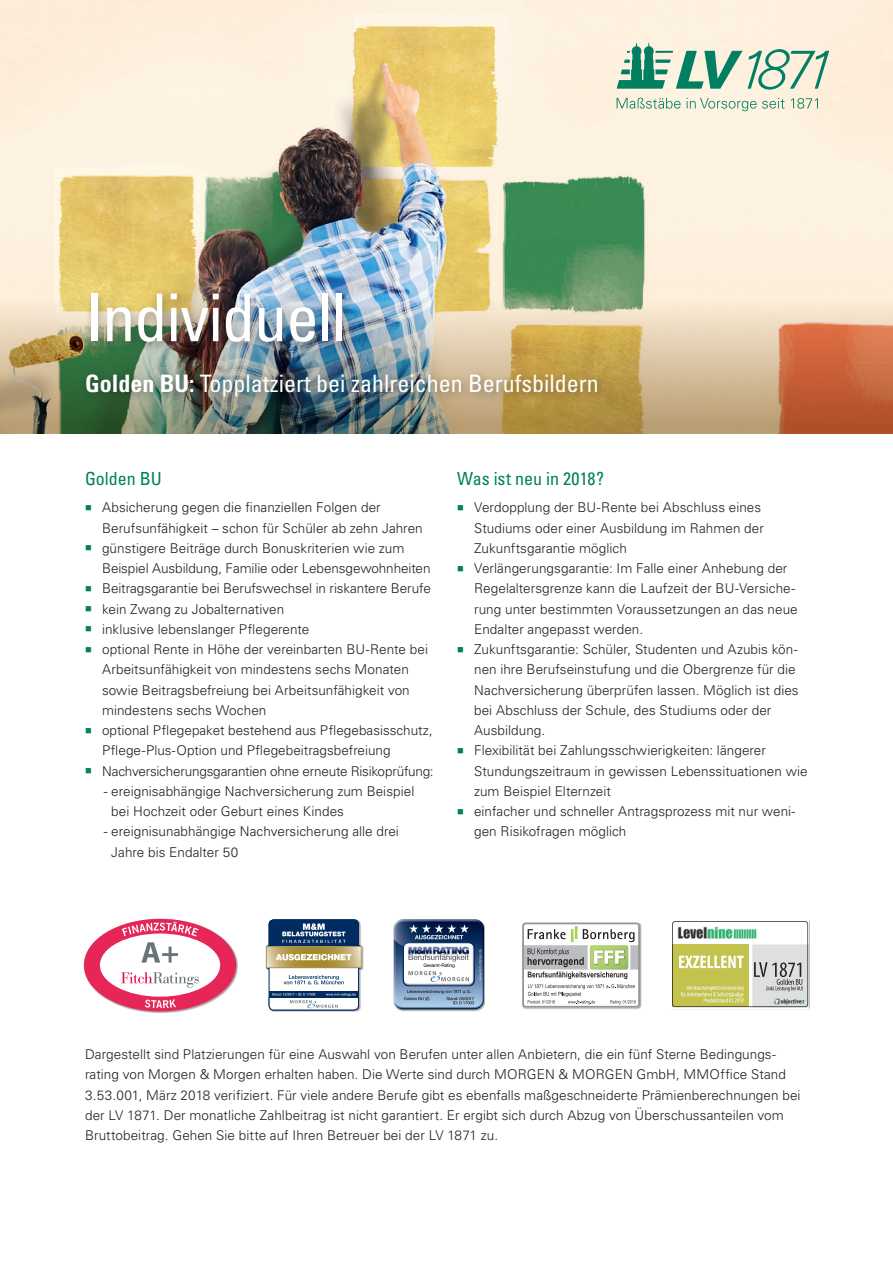
<style>
.page{position:relative;width:893px;height:1263px;background:#fff}
.page>*{position:absolute;margin:0;border:0;box-sizing:border-box;transform-origin:0 0}
.t1{font:condensed 66px "Univers LT Std";letter-spacing:-.015em;color:#fff}
.t2{font:condensed 24px "Univers LT Std";color:#fff}
.t3{font:condensed 18px "Univers LT Std";letter-spacing:-.005em;color:#017f60}
.t4{font:300 13.5px/20.2px "Univers LT Std";letter-spacing:.005em;color:#231f20}
.t5{font:300 13.5px "Univers LT Std";letter-spacing:-.015em;color:#231f20}
.s1{font-weight:700}
.s2{color:#017f60}
</style>
<div class="page">
<img style="left:0;top:0;width:893px;height:256px">
<img style="left:0;top:256px;width:893px;height:178px">
<div style="left:85px;top:288px;width:269px;height:65px;background:#231f20;opacity:.4"></div>
<svg style="left:617px;top:98px;width:201px;height:13px;background:#d1ddc9"></svg>
<svg style="left:748px;top:49px;width:81px;height:41px;background:#bbd2bc"></svg>
<svg style="left:617px;top:43px;width:125px;height:46px;background:#92c1aa"></svg>
<div style="left:80px;top:368px;width:529px;height:39px;background:#231f20;opacity:.4"></div>
<div style="left:84px;top:918px;width:154px;height:95px;background:#231f20;opacity:.4"></div>
<div style="left:84px;top:919px;width:152px;height:92px;background:#e52657;border-radius:50%"></div>
<div style="left:100px;top:933px;width:120px;height:64px;background:#fff;border-radius:50%"></div>
<svg style="left:122px;top:922px;width:77px;height:14px"></svg>
<svg style="left:145px;top:999px;width:31px;height:9px"></svg>
<svg style="left:121px;top:972px;width:78px;height:16px"></svg>
<svg style="left:141px;top:942px;width:37px;height:20px"></svg>
<div style="left:266px;top:920px;width:97px;height:92px;background:#231f20;opacity:.4"></div>
<div style="left:269px;top:920px;width:89px;height:90px;background:#fff;border-radius:5px"></div>
<img style="left:268px;top:960px;width:91px;height:6px">
<div style="left:266px;top:946px;width:95px;height:22px;border:1px solid #aa9054"></div>
<div style="left:269px;top:991px;width:89px;height:6px;background:#002c62"></div>
<svg style="left:269px;top:993px;width:90px;height:17px"></svg>
<svg style="left:284px;top:975px;width:60px;height:9px"></svg>
<svg style="left:266px;top:919px;width:95px;height:41px;background:#62737e"></svg>
<div style="left:394px;top:919px;width:91px;height:92px;background:#231f20;opacity:.4"></div>
<img style="left:394px;top:919px;width:90px;height:90px">
<img style="left:403px;top:942px;width:72px;height:44px">
<img style="left:404px;top:943px;width:70px;height:42px">
<svg style="left:409px;top:924px;width:60px;height:15px"></svg>
<svg style="left:408px;top:954px;width:61px;height:28px"></svg>
<svg style="left:404px;top:990px;width:70px;height:14px"></svg>
<svg style="left:479px;top:949px;width:3px;height:32px"></svg>
<div style="left:522px;top:922px;width:120px;height:87px;background:#b4b3b3"></div>
<svg style="left:522px;top:922px;width:118px;height:86px"></svg>
<img style="left:672px;top:921px;width:136px;height:86px">
<h1 class="t1" style="left:85px;top:276px;width:263px">Individuell</h1>
<h2 class="t2" style="left:85px;top:368px;width:515px"><span class="s1">Golden BU:</span> Topplatziert bei zahlreichen Berufsbildern</h2>
<h3 class="t3" style="left:85px;top:467px;width:78px">Golden BU</h3>
<p class="t4" style="left:102px;top:497px;width:322px;text-indent:-17px"><span class="s2">■</span> Absicherung gegen die finanziellen Folgen der<br>Berufsunfähigkeit – schon für Schüler ab zehn Jahren</p>
<p class="t4" style="left:102px;top:538px;width:330px;text-indent:-17px"><span class="s2">■</span> günstigere Beiträge durch Bonuskriterien wie zum<br>Beispiel Ausbildung, Familie oder Lebensgewohnheiten</p>
<p class="t4" style="left:85px;top:578px;width:347px"><span class="s2">■</span> Beitragsgarantie bei Berufswechsel in riskantere Berufe</p>
<p class="t4" style="left:85px;top:599px;width:201px"><span class="s2">■</span> kein Zwang zu Jobalternativen</p>
<p class="t4" style="left:85px;top:619px;width:226px"><span class="s2">■</span> inklusive lebenslanger Pflegerente</p>
<p class="t4" style="left:102px;top:639px;width:327px;text-indent:-17px"><span class="s2">■</span> optional Rente in Höhe der vereinbarten BU-Rente bei Arbeitsunfähigkeit von mindestens sechs Monaten sowie Beitragsbefreiung bei Arbeitsunfähigkeit von mindestens sechs Wochen</p>
<p class="t4" style="left:102px;top:720px;width:332px;text-indent:-17px"><span class="s2">■</span> optional Pflegepaket bestehend aus Pflegebasisschutz,<br>Pflege-Plus-Option und Pflegebeitragsbefreiung</p>
<p class="t5" style="left:85px;top:763px;width:350px"><span class="s2">■</span> Nachversicherungsgarantien ohne erneute Risikoprüfung:</p>
<p class="t4" style="left:111px;top:781px;width:304px;text-indent:-8px">- ereignisabhängige Nachversicherung zum Beispiel bei Hochzeit oder Geburt eines Kindes</p>
<p class="t4" style="left:111px;top:821px;width:289px;text-indent:-8px">- ereignisunabhängige Nachversicherung alle drei<br>Jahre bis Endalter 50</p>
<h3 class="t3" style="left:457px;top:467px;width:148px">Was ist neu in 2018?</h3>
<p class="t4" style="left:474px;top:497px;width:291px;text-indent:-17px"><span class="s2">■</span> Verdopplung der BU-Rente bei Abschluss eines<br>Studiums oder einer Ausbildung im Rahmen der<br>Zukunftsgarantie möglich</p>
<p class="t4" style="left:474px;top:558px;width:325px;text-indent:-17px"><span class="s2">■</span> Verlängerungsgarantie: Im Falle einer Anhebung der Regelaltersgrenze kann die Laufzeit der BU-Versiche&shy;rung unter bestimmten Voraussetzungen an das neue Endalter angepasst werden.</p>
<p class="t4" style="left:474px;top:639px;width:326px;text-indent:-17px"><span class="s2">■</span> Zukunftsgarantie: Schüler, Studenten und Azubis kön&shy;nen ihre Berufseinstufung und die Obergrenze für die Nachversicherung überprüfen lassen. Möglich ist dies bei Abschluss der Schule, des Studiums oder der Ausbildung.</p>
<p class="t4" style="left:474px;top:740px;width:335px;text-indent:-17px"><span class="s2">■</span> Flexibilität bei Zahlungsschwierigkeiten: längerer<br>Stundungszeitraum in gewissen Lebenssituationen wie zum Beispiel Elternzeit</p>
<p class="t4" style="left:474px;top:801px;width:323px;text-indent:-17px"><span class="s2">■</span> einfacher und schneller Antragsprozess mit nur weni&shy;gen Risikofragen möglich</p>
<p class="t4" style="left:85px;top:1044px;width:717px">Dargestellt sind Platzierungen für eine Auswahl von Berufen unter allen Anbietern, die ein fünf Sterne Bedingungs&shy;rating von Morgen &amp; Morgen erhalten haben. Die Werte sind durch MORGEN &amp; MORGEN GmbH, MMOffice Stand 3.53.001, März 2018 verifiziert. Für viele andere Berufe gibt es ebenfalls maßgeschneiderte Prämienberechnungen bei der LV 1871. Der monatliche Zahlbeitrag ist nicht garantiert. Er ergibt sich durch Abzug von Überschussanteilen vom Bruttobeitrag. Gehen Sie bitte auf Ihren Betreuer bei der LV 1871 zu.</p>
</div>
